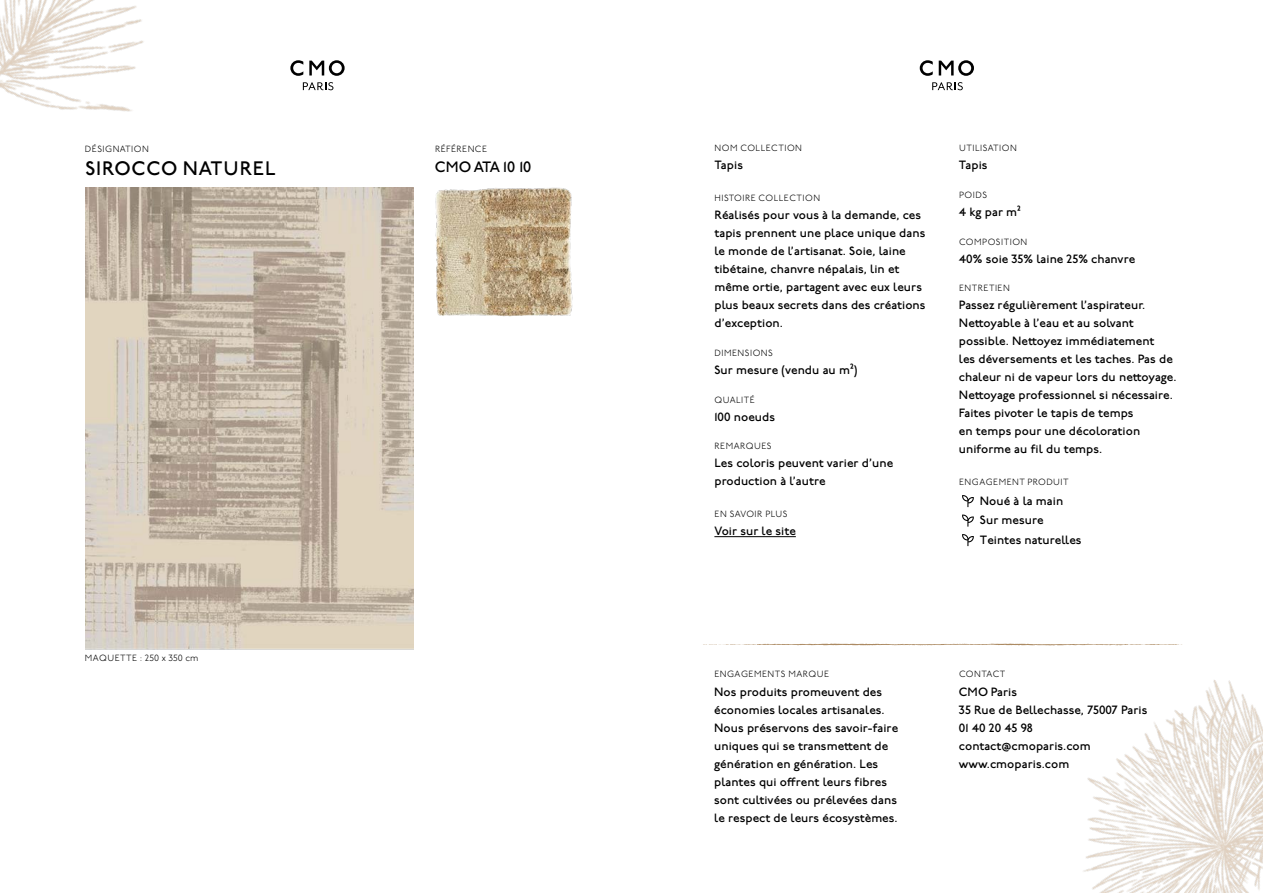
<style>
.page{position:relative;width:1263px;height:893px;background:#fff}
.page>*{position:absolute;margin:0;border:0;box-sizing:border-box;transform-origin:0 0}
.t1{font:500 19.5px "P22 Underground";letter-spacing:.045em;color:#000}
.t2{font:500 15px "P22 Underground";letter-spacing:.005em;color:#000}
.t3{font:500 12px/18px "P22 Underground";letter-spacing:.005em;color:#000}
.t4{font:300 9px "P22 Underground";letter-spacing:.05em;color:#000}
</style>
<div class="page">
<img style="left:86px;top:188px;width:328px;height:462px">
<img style="left:0;top:0;width:216px;height:225px">
<svg style="left:920px;top:60px;width:13px;height:16px"></svg>
<svg style="left:939px;top:60px;width:35px;height:16px"></svg>
<svg style="left:932px;top:82px;width:31px;height:8px"></svg>
<svg style="left:290px;top:60px;width:13px;height:16px"></svg>
<svg style="left:309px;top:60px;width:36px;height:16px"></svg>
<svg style="left:303px;top:82px;width:30px;height:8px"></svg>
<svg style="left:703px;top:643px;width:300px;height:3px"></svg>
<img style="left:1003px;top:643px;width:260px;height:250px">
<img style="left:435px;top:187px;width:138px;height:130px">
<hr style="left:714px;top:536px;width:82px;height:1px;background:#000">
<svg style="left:962px;top:495px;width:12px;height:12px"></svg>
<svg style="left:962px;top:515px;width:12px;height:12px"></svg>
<svg style="left:962px;top:534px;width:12px;height:12px"></svg>
<p class="t4" style="left:85px;top:143px;width:65px">DÉSIGNATION</p>
<p class="t4" style="left:435px;top:143px;width:54px">RÉFÉRENCE</p>
<p class="t4" style="left:715px;top:143px;width:89px">NOM COLLECTION</p>
<p class="t3" style="left:714px;top:156px;width:30px">Tapis</p>
<p class="t4" style="left:715px;top:193px;width:107px">HISTOIRE COLLECTION</p>
<p class="t3" style="left:714px;top:207px;width:213px">Réalisés pour vous à la demande, ces tapis prennent une place unique dans le monde de l’artisanat. Soie, laine tibétaine, chanvre népalais, lin et même ortie, partagent avec eux leurs plus beaux secrets dans des créations d’exception.</p>
<p class="t4" style="left:715px;top:348px;width:60px">DIMENSIONS</p>
<p class="t3" style="left:714px;top:361px;width:144px">Sur mesure (vendu au m²)</p>
<p class="t4" style="left:715px;top:395px;width:42px">QUALITÉ</p>
<p class="t3" style="left:714px;top:408px;width:62px">100 noeuds</p>
<p class="t4" style="left:715px;top:441px;width:58px">REMARQUES</p>
<p class="t3" style="left:714px;top:455px;width:180px">Les coloris peuvent varier d’une production à l’autre</p>
<p class="t4" style="left:715px;top:509px;width:74px">EN SAVOIR PLUS</p>
<p class="t3" style="left:714px;top:523px;width:83px">Voir sur le site</p>
<h1 class="t1" style="left:85px;top:158px;width:192px">SIROCCO NATUREL</h1>
<p class="t2" style="left:435px;top:158px;width:98px">CMO ATA 10 10</p>
<p class="t4" style="left:959px;top:143px;width:59px">UTILISATION</p>
<p class="t3" style="left:959px;top:156px;width:30px">Tapis</p>
<p class="t4" style="left:959px;top:190px;width:29px">POIDS</p>
<p class="t3" style="left:959px;top:203px;width:64px">4 kg par m²</p>
<p class="t4" style="left:959px;top:236px;width:70px">COMPOSITION</p>
<p class="t3" style="left:959px;top:250px;width:178px">40% soie 35% laine 25% chanvre</p>
<p class="t4" style="left:959px;top:283px;width:52px">ENTRETIEN</p>
<p class="t3" style="left:959px;top:297px;width:219px">Passez régulièrement l’aspirateur.<br>Nettoyable à l’eau et au solvant possible. Nettoyez immédiatement<br>les déversements et les taches. Pas de chaleur ni de vapeur lors du nettoyage.<br>Nettoyage professionnel si nécessaire.<br>Faites pivoter le tapis de temps<br>en temps pour une décoloration uniforme au fil du temps.</p>
<p class="t4" style="left:959px;top:477px;width:111px">ENGAGEMENT PRODUIT</p>
<p class="t3" style="left:980px;top:492px;width:103px;line-height:19.5px">Noué à la main<br>Sur mesure<br>Teintes naturelles</p>
<p class="t4" style="left:85px;top:653px;width:115px">MAQUETTE : 250 x 350 cm</p>
<p class="t4" style="left:714px;top:669px;width:116px">ENGAGEMENTS MARQUE</p>
<p class="t3" style="left:714px;top:683px;width:185px">Nos produits promeuvent des économies locales artisanales.<br>Nous préservons des savoir-faire uniques qui se transmettent de génération en génération. Les plantes qui offrent leurs fibres sont cultivées ou prélevées dans le respect de leurs écosystèmes.</p>
<p class="t4" style="left:959px;top:669px;width:48px">CONTACT</p>
<p class="t3" style="left:959px;top:683px;width:190px">CMO Paris<br>35 Rue de Bellechasse, 75007 Paris<br>01 40 20 45 98 contact@cmoparis.com www.cmoparis.com</p>
</div>
